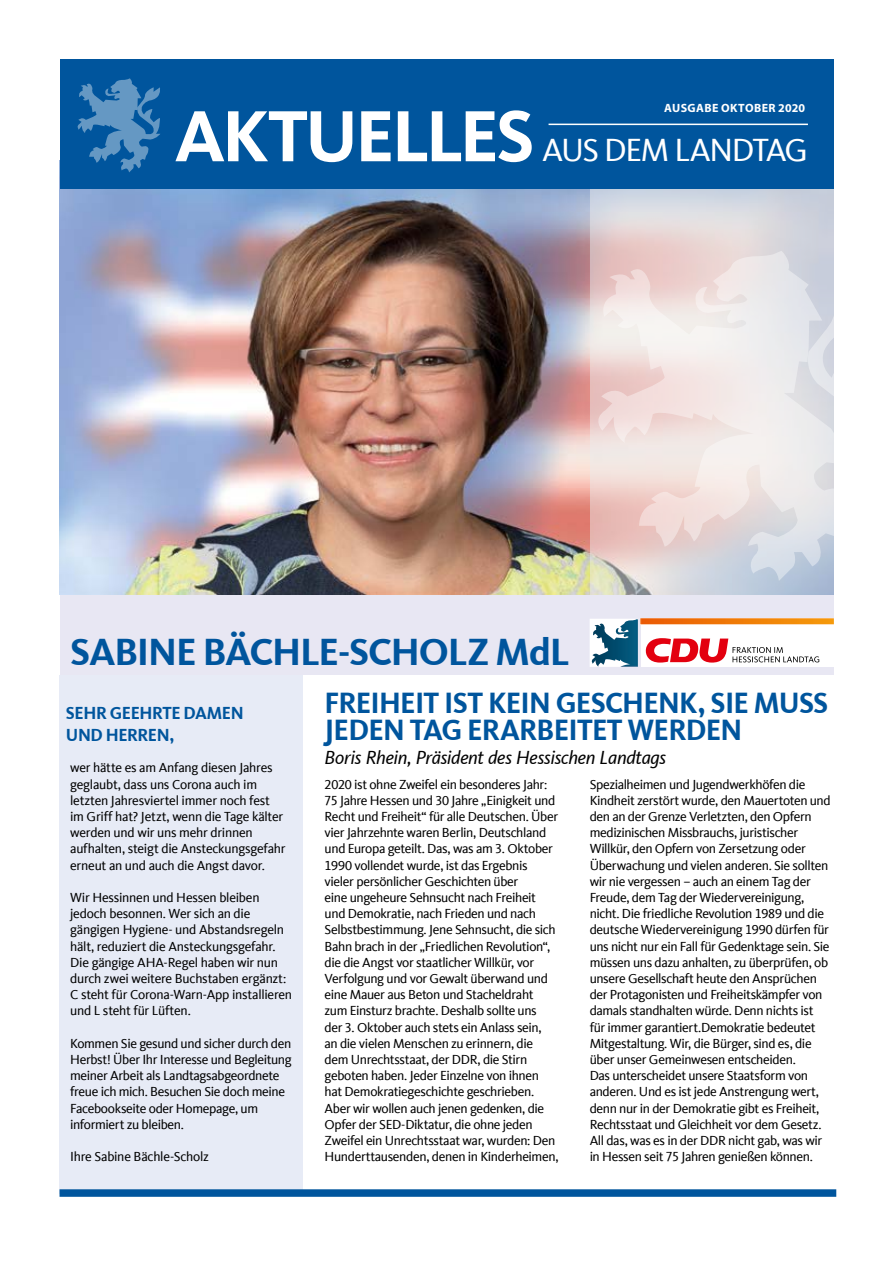
<style>
.page{position:relative;width:893px;height:1263px;background:#fff}
.page>*{position:absolute;margin:0;border:0;box-sizing:border-box;transform-origin:0 0}
.t1{font:700 75px "CDU Kievit Tab";letter-spacing:-.045em;color:#fff}
.t2{font:700 39px "CDU Kievit Tab";letter-spacing:-.03em;color:#00559d}
.t3{font:33px "CDU Kievit Tab";letter-spacing:-.045em;color:#fff}
.t4{font:700 30.3px/27px "CDU Kievit Tab";letter-spacing:-.025em;color:#00559d}
.t5{font:italic 19.5px "CDU Kievit Tab";letter-spacing:-.015em;color:#000}
.t6{font:700 18px/21.6px "CDU Kievit Tab";letter-spacing:-.02em;color:#00559d}
.t7{font:13.5px/16.2px "CDU Kievit Tab";letter-spacing:-.03em;color:#000}
.t8{font:700 12px "Myriad Pro";letter-spacing:.03em;color:#fff}
</style>
<div class="page">
<div style="left:60px;top:675px;width:243px;height:519px;background:#e7ebf6"></div>
<div style="left:60px;top:60px;width:773px;height:615px;background:#e8e7f3"></div>
<img style="left:60px;top:189px;width:530px;height:405px">
<div style="left:60px;top:60px;width:773px;height:129px;background:#00559d"></div>
<svg style="left:77px;top:78px;width:83px;height:94px"></svg>
<hr style="left:549px;top:124px;width:259px;height:1px;background:#fff">
<div style="left:641px;top:624px;width:192px;height:43px;background:#fff"></div>
<img style="left:641px;top:619px;width:192px;height:5px">
<svg style="left:645px;top:638px;width:174px;height:25px"></svg>
<img style="left:590px;top:619px;width:48px;height:48px">
<svg style="left:590px;top:189px;width:243px;height:405px;background:#d6d3d8"></svg>
<svg style="left:596px;top:251px;width:237px;height:329px"></svg>
<div style="left:60px;top:1189px;width:776px;height:8px;background:#00559d"></div>
<h1 class="t1" style="left:174px;top:92px;width:362px">AKTUELLES</h1>
<p class="t8" style="left:664px;top:100px;width:142px">AUSGABE OKTOBER 2020</p>
<h3 class="t3" style="left:542px;top:132px;width:267px">AUS DEM LANDTAG</h3>
<h2 class="t2" style="left:70px;top:629px;width:501px">SABINE BÄCHLE-SCHOLZ MdL</h2>
<h3 class="t6" style="left:66px;top:702px;width:179px">SEHR GEEHRTE DAMEN<br>UND HERREN,</h3>
<p class="t7" style="left:70px;top:760px;width:217px">wer hätte es am Anfang diesen Jahres geglaubt, dass uns Corona auch im letzten Jahresviertel immer noch fest im Griff hat? Jetzt, wenn die Tage kälter werden und wir uns mehr drinnen aufhalten, steigt die Ansteckungsgefahr erneut an und auch die Angst davor.</p>
<p class="t7" style="left:70px;top:889px;width:224px">Wir Hessinnen und Hessen bleiben jedoch besonnen. Wer sich an die gängigen Hygiene- und Abstandsregeln hält, reduziert die Ansteckungsgefahr.<br>Die gängige AHA-Regel haben wir nun durch zwei weitere Buchstaben ergänzt:<br>C steht für Corona-Warn-App installieren und L steht für Lüften.</p>
<p class="t7" style="left:70px;top:1035px;width:223px">Kommen Sie gesund und sicher durch den Herbst! Über Ihr Interesse und Begleitung meiner Arbeit als Landtagsabgeordnete freue ich mich. Besuchen Sie doch meine Facebookseite oder Homepage, um informiert zu bleiben.</p>
<p class="t7" style="left:70px;top:1149px;width:140px">Ihre Sabine Bächle-Scholz</p>
<h3 class="t4" style="left:325px;top:689px;width:505px">FREIHEIT IST KEIN GESCHENK, SIE MUSS<br>JEDEN TAG ERARBEITET WERDEN</h3>
<h3 class="t5" style="left:325px;top:746px;width:343px">Boris Rhein, Präsident des Hessischen Landtags</h3>
<p class="t7" style="left:325px;top:776px;width:235px">2020 ist ohne Zweifel ein besonderes Jahr:<br>75 Jahre Hessen und 30 Jahre „Einigkeit und Recht und Freiheit“ für alle Deutschen. Über vier Jahrzehnte waren Berlin, Deutschland und Europa geteilt. Das, was am 3. Oktober 1990 vollendet wurde, ist das Ergebnis vieler persönlicher Geschichten über<br>eine ungeheure Sehnsucht nach Freiheit und Demokratie, nach Frieden und nach Selbstbestimmung. Jene Sehnsucht, die sich Bahn brach in der „Friedlichen Revolution“, die die Angst vor staatlicher Willkür, vor Verfolgung und vor Gewalt überwand und eine Mauer aus Beton und Stacheldraht zum Einsturz brachte. Deshalb sollte uns<br>der 3. Oktober auch stets ein Anlass sein,<br>an die vielen Menschen zu erinnern, die dem Unrechtsstaat, der DDR, die Stirn geboten haben. Jeder Einzelne von ihnen hat Demokratiegeschichte geschrieben.<br>Aber wir wollen auch jenen gedenken, die Opfer der SED-Diktatur, die ohne jeden Zweifel ein Unrechtsstaat war, wurden: Den Hunderttausenden, denen in Kinderheimen,</p>
<p class="t7" style="left:590px;top:776px;width:243px">Spezialheimen und Jugendwerkhöfen die Kindheit zerstört wurde, den Mauertoten und den an der Grenze Verletzten, den Opfern medizinischen Missbrauchs, juristischer Willkür, den Opfern von Zersetzung oder Überwachung und vielen anderen. Sie sollten wir nie vergessen – auch an einem Tag der Freude, dem Tag der Wiedervereinigung, nicht. Die friedliche Revolution 1989 und die deutsche Wiedervereinigung 1990 dürfen für uns nicht nur ein Fall für Gedenktage sein. Sie müssen uns dazu anhalten, zu überprüfen, ob unsere Gesellschaft heute den Ansprüchen der Protagonisten und Freiheitskämpfer von damals standhalten würde. Denn nichts ist für immer garantiert.Demokratie bedeutet Mitgestaltung. Wir, die Bürger, sind es, die über unser Gemeinwesen entscheiden.<br>Das unterscheidet unsere Staatsform von anderen. Und es ist jede Anstrengung wert, denn nur in der Demokratie gibt es Freiheit, Rechtsstaat und Gleichheit vor dem Gesetz.<br>All das, was es in der DDR nicht gab, was wir in Hessen seit 75 Jahren genießen können.</p>
</div>
